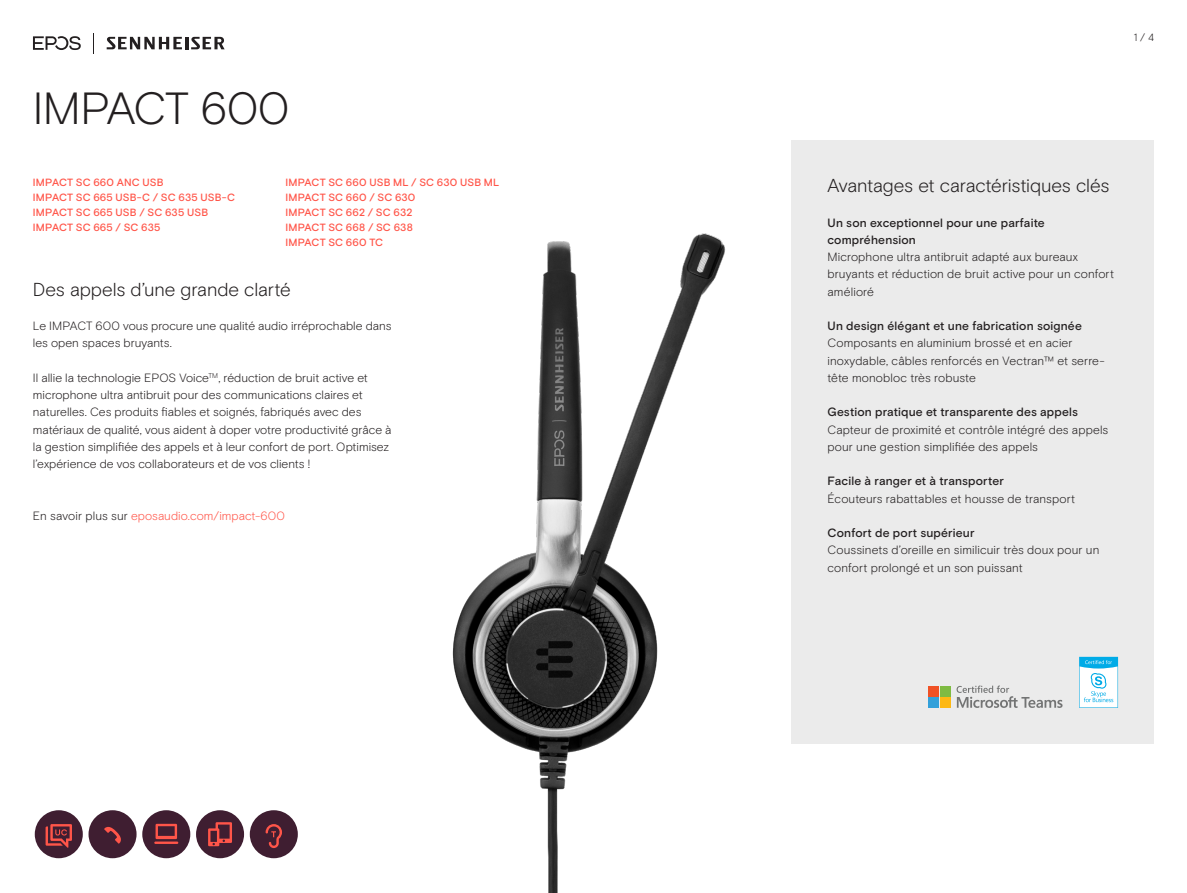
<style>
.page{position:relative;width:1187px;height:893px;background:#fff}
.page>*{position:absolute;margin:0;border:0;box-sizing:border-box;transform-origin:0 0}
.EPOS_headline_32_reg{font:300 45px "EPOS Basis";letter-spacing:-.03em;color:#231f20}
.EPOS_lead_intro_12_5{font:300 18.75px "EPOS Basis";letter-spacing:-.01em;color:#231f20}
.EPOS_bodytext{font:300 12px/17.2px "EPOS Basis";letter-spacing:.005em;color:#231f20}
.EPOS_bodytext-2{font:300 12px "EPOS Basis";color:#ff5549}
.EPOS_bodytext-3{font:500 10.5px "EPOS Basis";letter-spacing:.015em;color:#ff5549}
.t1{font:300 10.5px "EPOS Basis";color:#231f20}
.s1{color:#231f20}
.s2{font-weight:500}
</style>
<div class="page">
<svg style="left:93px;top:33px;width:1px;height:20px"></svg>
<svg style="left:107px;top:37px;width:118px;height:12px"></svg>
<svg style="left:33px;top:36px;width:48px;height:14px"></svg>
<div style="left:791px;top:140px;width:362px;height:604px;background:#ebebeb"></div>
<div style="left:35px;top:810px;width:48px;height:48px;background:#3f1e31;border-radius:50%"></div>
<svg style="left:46px;top:824px;width:26px;height:24px"></svg>
<div style="left:142px;top:810px;width:48px;height:48px;background:#3f1e31;border-radius:50%"></div>
<svg style="left:155px;top:824px;width:22px;height:15px"></svg>
<hr style="left:154px;top:841px;width:24px;height:3px;background:#ff5549">
<div style="left:196px;top:810px;width:48px;height:48px;background:#3f1e31;border-radius:50%"></div>
<svg style="left:208px;top:822px;width:24px;height:24px"></svg>
<div style="left:250px;top:810px;width:48px;height:48px;background:#3f1e31;border-radius:50%"></div>
<svg style="left:265px;top:824px;width:17px;height:24px"></svg>
<div style="left:88px;top:810px;width:48px;height:48px;background:#3f1e31;border-radius:50%"></div>
<svg style="left:104px;top:826px;width:17px;height:18px"></svg>
<div style="left:928px;top:686px;width:10px;height:10px;background:#f05125"></div>
<div style="left:940px;top:686px;width:10px;height:10px;background:#7ebb42"></div>
<div style="left:928px;top:697px;width:10px;height:11px;background:#32a0da"></div>
<div style="left:940px;top:697px;width:10px;height:11px;background:#fdb813"></div>
<svg style="left:956px;top:685px;width:106px;height:23px"></svg>
<svg style="left:1079px;top:657px;width:38px;height:51px;background:#b3e5f7"></svg>
<img style="left:452px;top:233px;width:274px;height:593px">
<img style="left:547px;top:826px;width:11px;height:67px">
<p class="EPOS_headline_32_reg" style="left:33px;top:82px;width:258px">IMPACT 600</p>
<p class="EPOS_bodytext-3" style="left:285px;top:176px;width:215px">IMPACT SC 660 USB ML / SC 630 USB ML</p>
<p class="EPOS_bodytext-3" style="left:285px;top:191px;width:131px">IMPACT SC 660 / SC 630</p>
<p class="EPOS_bodytext-3" style="left:285px;top:206px;width:128px">IMPACT SC 662 / SC 632</p>
<p class="EPOS_bodytext-3" style="left:285px;top:221px;width:129px">IMPACT SC 668 / SC 638</p>
<p class="EPOS_bodytext-3" style="left:285px;top:236px;width:99px">IMPACT SC 660 TC</p>
<p class="EPOS_lead_intro_12_5" style="left:33px;top:278px;width:259px">Des appels d’une grande clarté</p>
<p class="EPOS_bodytext" style="left:33px;top:317px;width:360px">Le IMPACT 600 vous procure une qualité audio irréprochable dans les open spaces bruyants.</p>
<p class="EPOS_bodytext" style="left:33px;top:369px;width:360px">Il allie la technologie EPOS Voice<sup>TM</sup>, réduction de bruit active et microphone ultra antibruit pour des communications claires et naturelles. Ces produits fiables et soignés, fabriqués avec des matériaux de qualité, vous aident à doper votre productivité grâce à la gestion simplifiée des appels et à leur confort de port. Optimisez l’expérience de vos collaborateurs et de vos clients !</p>
<p class="EPOS_bodytext-3" style="left:33px;top:176px;width:132px">IMPACT SC 660 ANC USB</p>
<p class="EPOS_bodytext-3" style="left:33px;top:191px;width:203px">IMPACT SC 665 USB-C / SC 635 USB-C</p>
<p class="EPOS_bodytext-3" style="left:33px;top:206px;width:177px">IMPACT SC 665 USB / SC 635 USB</p>
<p class="EPOS_bodytext-3" style="left:33px;top:221px;width:129px">IMPACT SC 665 / SC 635</p>
<p class="EPOS_bodytext-2" style="left:33px;top:509px;width:253px"><span class="s1">En savoir plus sur</span> eposaudio.com/impact-600</p>
<p class="t1" style="left:1133px;top:31px;width:22px">1 / 4</p>
<p class="EPOS_lead_intro_12_5" style="left:827px;top:174px;width:283px">Avantages et caractéristiques clés</p>
<p class="EPOS_bodytext" style="left:827px;top:214px;width:288px"><span class="s2">Un son exceptionnel pour une parfaite compréhension<br></span>Microphone ultra antibruit adapté aux bureaux bruyants et réduction de bruit active pour un confort amélioré</p>
<p class="EPOS_bodytext" style="left:827px;top:317px;width:279px"><span class="s2">Un design élégant et une fabrication soignée </span>Composants en aluminium brossé et en acier inoxydable, câbles renforcés en Vectran™ et serre&shy;tête monobloc très robuste</p>
<p class="EPOS_bodytext" style="left:827px;top:404px;width:282px"><span class="s2">Gestion pratique et transparente des appels<br></span>Capteur de proximité et contrôle intégré des appels pour une gestion simplifiée des appels</p>
<p class="EPOS_bodytext" style="left:827px;top:473px;width:249px"><span class="s2">Facile à ranger et à transporter<br></span>Écouteurs rabattables et housse de transport</p>
<p class="EPOS_bodytext" style="left:827px;top:524px;width:273px"><span class="s2">Confort de port supérieur<br></span>Coussinets d’oreille en similicuir très doux pour un confort prolongé et un son puissant</p>
</div>
